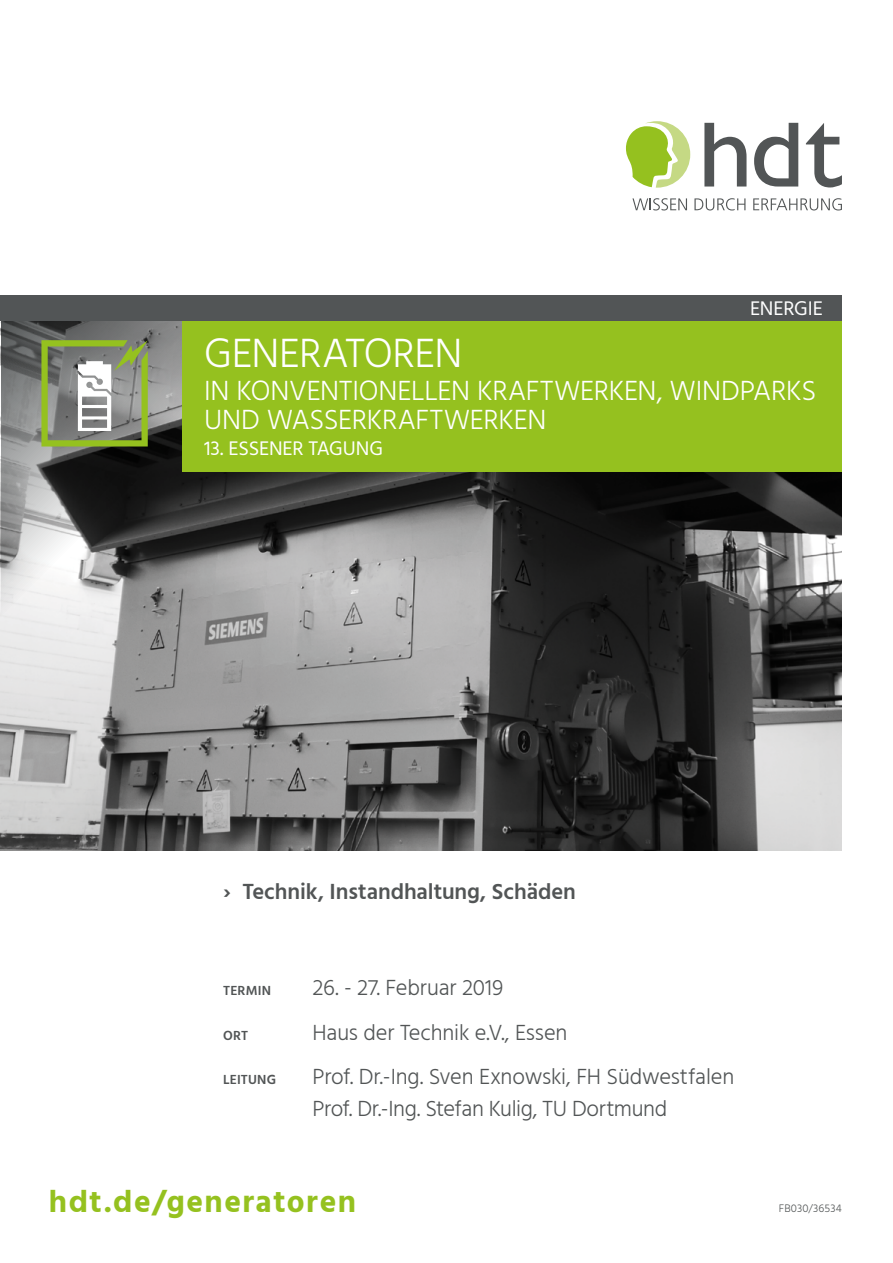
<style>
.page{position:relative;width:893px;height:1263px;background:#fff}
.page>*{position:absolute;margin:0;border:0;box-sizing:border-box;transform-origin:0 0}
.t1{font:300 42px "Hind";letter-spacing:-.015em;color:#fff}
.t2{font:700 31.5px "Hind";letter-spacing:.045em;color:#95c11f}
.t3{font:300 28.5px/28.5px "Hind";letter-spacing:-.005em;color:#fff}
.t4{font:300 22.5px/32px "Hind";letter-spacing:-.01em;color:#525556}
.t5{font:600 22.5px "Hind";letter-spacing:-.005em;color:#525556}
.t6{font:20.25px "Hind";letter-spacing:-.01em;color:#fff}
.t7{font:600 13.5px "Hind";letter-spacing:.01em;color:#525556}
.t8{font:300 11.25px "Hind";letter-spacing:.015em;color:#525556}
</style>
<div class="page">
<svg style="left:704px;top:123px;width:42px;height:64px"></svg>
<svg style="left:806px;top:123px;width:36px;height:64px"></svg>
<svg style="left:754px;top:123px;width:44px;height:64px"></svg>
<svg style="left:632px;top:198px;width:55px;height:12px"></svg>
<svg style="left:694px;top:198px;width:51px;height:12px"></svg>
<svg style="left:753px;top:198px;width:89px;height:12px"></svg>
<svg style="left:626px;top:121px;width:64px;height:67px"></svg>
<img style="left:0;top:321px;width:842px;height:529px">
<svg style="left:1px;top:321px;width:293px;height:293px;background:#737373"></svg>
<div style="left:183px;top:315px;width:659px;height:157px;background:#95c11f"></div>
<div style="left:0;top:296px;width:842px;height:25px;background:#525556"></div>
<svg style="left:41px;top:340px;width:107px;height:106px;background:#949f7b"></svg>
<p class="t6" style="left:750px;top:295px;width:74px">ENERGIE</p>
<h1 class="t1" style="left:204px;top:326px;width:260px">GENERATOREN</h1>
<p class="t3" style="left:204px;top:378px;width:614px">IN KONVENTIONELLEN KRAFTWERKEN, WINDPARKS<br>UND WASSERKRAFTWERKEN</p>
<p class="t6" style="left:204px;top:435px;width:180px">13. ESSENER TAGUNG</p>
<p class="t5" style="left:223px;top:876px;width:354px">› Technik, Instandhaltung, Schäden</p>
<p class="t7" style="left:223px;top:981px;width:49px">TERMIN</p>
<p class="t4" style="left:313px;top:973px;width:192px">26. - 27. Februar 2019</p>
<p class="t7" style="left:223px;top:1026px;width:26px">ORT</p>
<p class="t4" style="left:313px;top:1017px;width:256px">Haus der Technik e.V., Essen</p>
<p class="t7" style="left:223px;top:1070px;width:54px">LEITUNG</p>
<p class="t4" style="left:313px;top:1062px;width:423px">Prof. Dr.-Ing. Sven Exnowski, FH Südwestfalen<br>Prof. Dr.-Ing. Stefan Kulig, TU Dortmund</p>
<h2 class="t2" style="left:49px;top:1183px;width:309px">hdt.de/generatoren</h2>
<p class="t8" style="left:779px;top:1201px;width:65px">FB030/36534</p>
</div>
